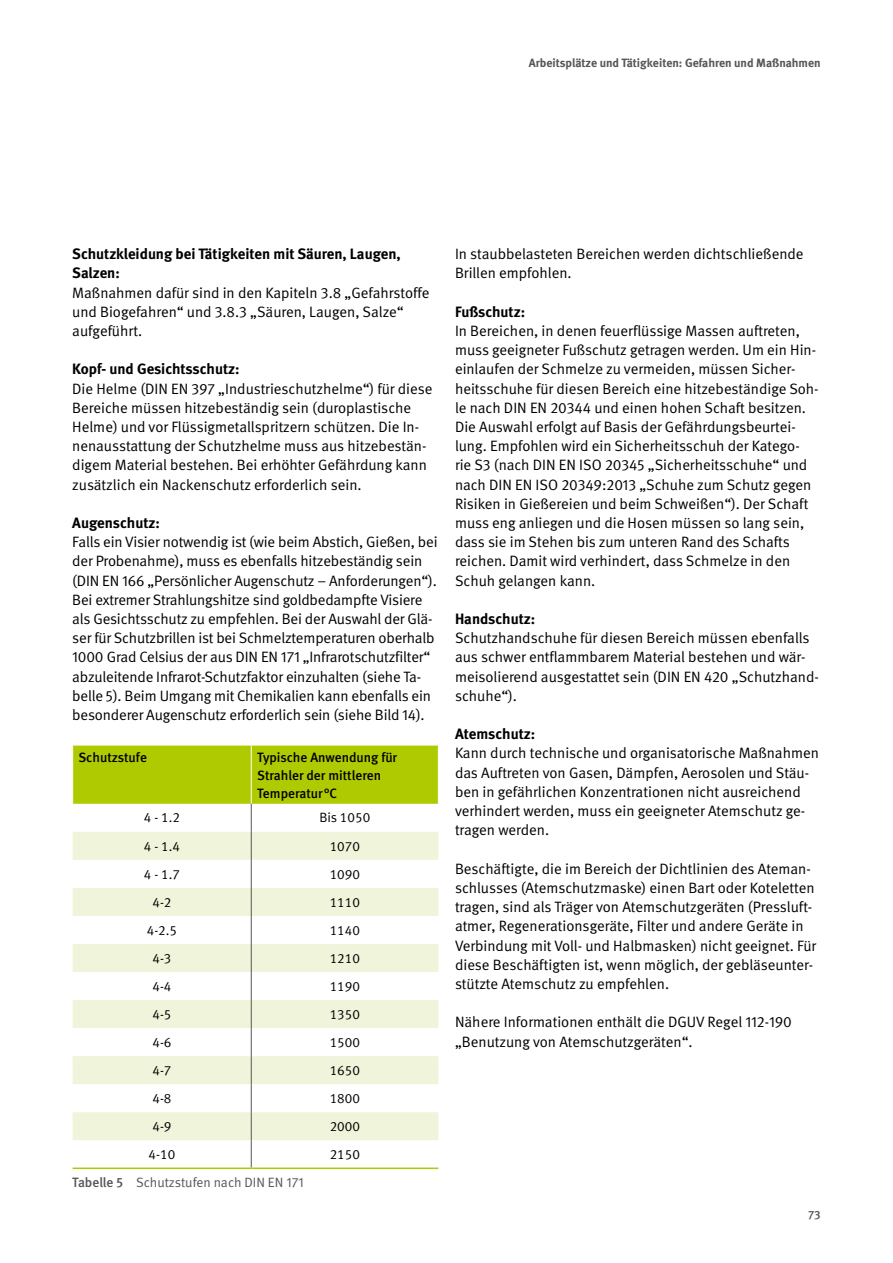
<style>
.page{position:relative;width:893px;height:1263px;background:#fff}
.page>*{position:absolute;margin:0;border:0;box-sizing:border-box;transform-origin:0 0}
.Fließtext_FT{font:15px/19.2px "DGUV Meta";color:#000}
.Fließtext_FT_-10{font:15px/19.2px "DGUV Meta";letter-spacing:-.01em;color:#000}
.Fließtext_FT_o_Abstand{font:700 15px/19.2px "DGUV Meta";color:#000}
.t1{font:13.5px "DGUV Meta";color:#000}
.t2{font:500 13.5px/18px "DGUV Meta";color:#000}
.t3{font:13.5px "DGUV Meta";color:#565655}
.t4{font:700 12px "DGUV Meta";color:#565655}
.t5{font:500 12px "DGUV Meta";color:#565655}
.s1{font-weight:500}
</style>
<div class="page">
<svg style="left:73px;top:745px;width:365px;height:422px"></svg>
<hr style="left:73px;top:1167px;width:178px;height:2px;background:#afca00">
<hr style="left:251px;top:1167px;width:187px;height:2px;background:#afca00">
<p class="t4" style="left:529px;top:56px;width:293px">Arbeitsplätze und Tätigkeiten: Gefahren und Maßnahmen</p>
<p class="Fließtext_FT_o_Abstand" style="left:72px;top:245px;width:330px">Schutzkleidung bei Tätigkeiten mit Säuren, Laugen,<br>Salzen:</p>
<p class="Fließtext_FT" style="left:72px;top:283px;width:359px">Maßnahmen dafür sind in den Kapiteln 3.8 „Gefahrstoffe und Biogefahren“ und 3.8.3 „Säuren, Laugen, Salze“ aufgeführt.</p>
<p class="Fließtext_FT_o_Abstand" style="left:72px;top:360px;width:169px">Kopf- und Gesichtsschutz:</p>
<p class="Fließtext_FT" style="left:72px;top:379px;width:362px">Die Helme (DIN EN 397 „Industrieschutzhelme“) für diese Bereiche müssen hitzebeständig sein (duroplastische Helme) und vor Flüssigmetallspritzern schützen. Die In&shy;nenausstattung der Schutzhelme muss aus hitzebestän&shy;digem Material bestehen. Bei erhöhter Gefährdung kann zusätzlich ein Nackenschutz erforderlich sein.</p>
<p class="Fließtext_FT_o_Abstand" style="left:72px;top:514px;width:89px">Augenschutz:</p>
<p class="Fließtext_FT_-10" style="left:72px;top:533px;width:367px">Falls ein Visier notwendig ist (wie beim Abstich, Gießen, bei der Probenahme), muss es ebenfalls hitzebeständig sein (DIN EN 166 „Persönlicher Augenschutz – Anforderungen“).<br>Bei extremer Strahlungshitze sind goldbedampfte Visiere als Gesichtsschutz zu empfehlen. Bei der Auswahl der Glä&shy;ser für Schutzbrillen ist bei Schmelztemperaturen oberhalb 1000 Grad Celsius der aus DIN EN 171 „Infrarotschutzfilter“ abzuleitende Infrarot-Schutzfaktor einzuhalten (siehe Ta&shy;belle 5). Beim Umgang mit Chemikalien kann ebenfalls ein besonderer Augenschutz erforderlich sein (siehe Bild 14).</p>
<p class="t2" style="left:78px;top:748px;width:70px">Schutzstufe</p>
<p class="t2" style="left:257px;top:748px;width:141px">Typische Anwendung für<br>Strahler der mittleren<br>Temperatur°C</p>
<p class="t1" style="left:144px;top:810px;width:38px">4 - 1.2</p>
<p class="t1" style="left:319px;top:810px;width:52px">Bis 1050</p>
<p class="t1" style="left:144px;top:838px;width:38px">4 - 1.4</p>
<p class="t1" style="left:330px;top:838px;width:32px">1070</p>
<p class="t1" style="left:144px;top:866px;width:38px">4 - 1.7</p>
<p class="t1" style="left:330px;top:866px;width:32px">1090</p>
<p class="t1" style="left:152px;top:894px;width:21px">4-2</p>
<p class="t1" style="left:330px;top:894px;width:32px">1110</p>
<p class="t1" style="left:147px;top:922px;width:32px">4-2.5</p>
<p class="t1" style="left:330px;top:922px;width:32px">1140</p>
<p class="t1" style="left:152px;top:950px;width:21px">4-3</p>
<p class="t1" style="left:330px;top:950px;width:32px">1210</p>
<p class="t1" style="left:152px;top:978px;width:21px">4-4</p>
<p class="t1" style="left:330px;top:978px;width:32px">1190</p>
<p class="t1" style="left:152px;top:1006px;width:21px">4-5</p>
<p class="t1" style="left:330px;top:1006px;width:32px">1350</p>
<p class="t1" style="left:152px;top:1034px;width:21px">4-6</p>
<p class="t1" style="left:330px;top:1034px;width:32px">1500</p>
<p class="t1" style="left:152px;top:1062px;width:21px">4-7</p>
<p class="t1" style="left:330px;top:1062px;width:32px">1650</p>
<p class="t1" style="left:152px;top:1090px;width:21px">4-8</p>
<p class="t1" style="left:330px;top:1090px;width:32px">1800</p>
<p class="t1" style="left:152px;top:1118px;width:21px">4-9</p>
<p class="t1" style="left:330px;top:1118px;width:32px">2000</p>
<p class="t1" style="left:149px;top:1146px;width:28px">4-10</p>
<p class="t1" style="left:330px;top:1146px;width:32px">2150</p>
<p class="t3" style="left:72px;top:1174px;width:233px"><span class="s1">Tabelle 5</span> Schutzstufen nach DIN EN 171</p>
<p class="Fließtext_FT" style="left:455px;top:245px;width:350px">In staubbelasteten Bereichen werden dichtschließende<br>Brillen empfohlen.</p>
<p class="Fließtext_FT_o_Abstand" style="left:455px;top:302px;width:72px">Fußschutz:</p>
<p class="Fließtext_FT" style="left:455px;top:322px;width:365px">In Bereichen, in denen feuerflüssige Massen auftreten, muss geeigneter Fußschutz getragen werden. Um ein Hin&shy;einlaufen der Schmelze zu vermeiden, müssen Sicher&shy;heitsschuhe für diesen Bereich eine hitzebeständige Soh&shy;le nach DIN EN 20344 und einen hohen Schaft besitzen.<br>Die Auswahl erfolgt auf Basis der Gefährdungsbeurtei&shy;lung. Empfohlen wird ein Sicherheitsschuh der Katego&shy;rie S3 (nach DIN EN ISO 20345 „Sicherheitsschuhe“ und nach DIN EN ISO 20349:2013 „Schuhe zum Schutz gegen Risiken in Gießereien und beim Schweißen“). Der Schaft muss eng anliegen und die Hosen müssen so lang sein, dass sie im Stehen bis zum unteren Rand des Schafts reichen. Damit wird verhindert, dass Schmelze in den Schuh gelangen kann.</p>
<p class="Fließtext_FT_o_Abstand" style="left:455px;top:610px;width:82px">Handschutz:</p>
<p class="Fließtext_FT" style="left:455px;top:629px;width:365px">Schutzhandschuhe für diesen Bereich müssen ebenfalls aus schwer entflammbarem Material bestehen und wär&shy;meisolierend ausgestattet sein (DIN EN 420 „Schutzhand&shy;schuhe“).</p>
<p class="Fließtext_FT_o_Abstand" style="left:455px;top:725px;width:82px">Atemschutz:</p>
<p class="Fließtext_FT" style="left:455px;top:744px;width:365px">Kann durch technische und organisatorische Maßnahmen das Auftreten von Gasen, Dämpfen, Aerosolen und Stäu&shy;ben in gefährlichen Konzentrationen nicht ausreichend verhindert werden, muss ein geeigneter Atemschutz ge&shy;tragen werden.</p>
<p class="Fließtext_FT" style="left:455px;top:859px;width:363px">Beschäftigte, die im Bereich der Dichtlinien des Ateman&shy;schlusses (Atemschutzmaske) einen Bart oder Koteletten tragen, sind als Träger von Atemschutzgeräten (Pressluft&shy;atmer, Regenerationsgeräte, Filter und andere Geräte in Verbindung mit Voll- und Halbmasken) nicht geeignet. Für diese Beschäftigten ist, wenn möglich, der gebläseunter&shy;stützte Atemschutz zu empfehlen.</p>
<p class="Fließtext_FT" style="left:455px;top:1013px;width:338px">Nähere Informationen enthält die DGUV Regel 112-190 „Benutzung von Atemschutzgeräten“.</p>
<p class="t5" style="left:808px;top:1208px;width:14px">73</p>
</div>
